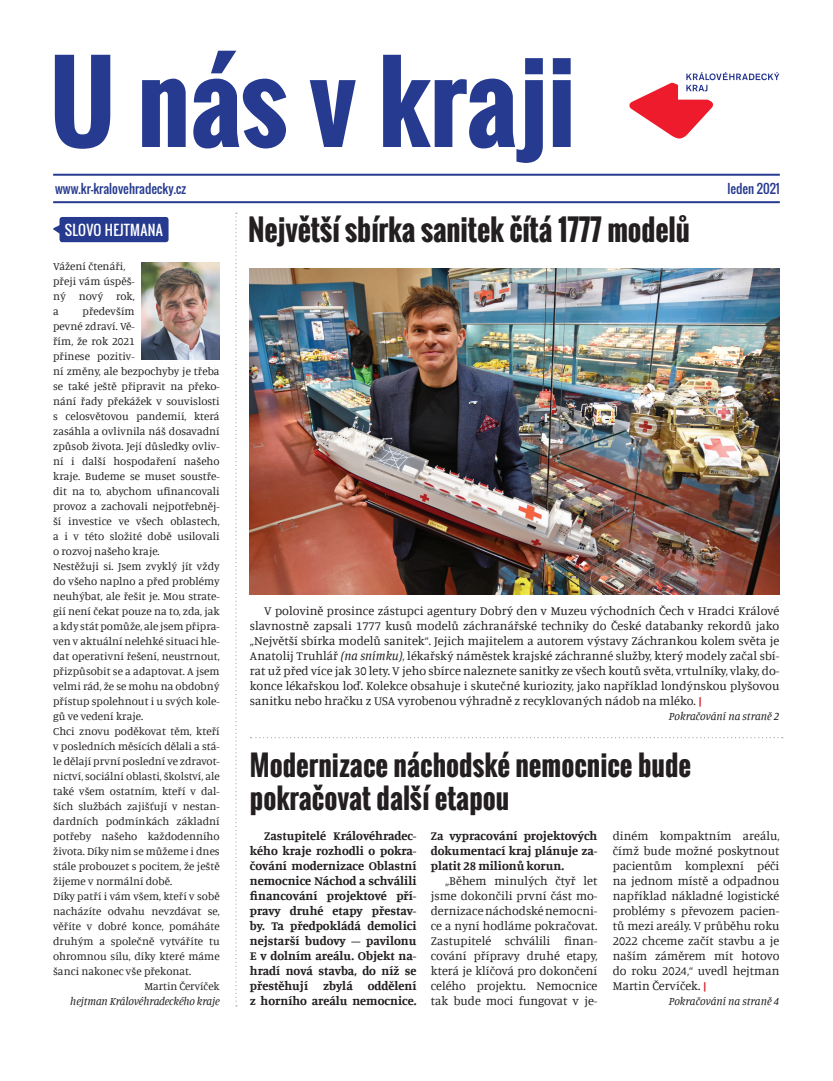
<style>
.page{position:relative;width:833px;height:1081px;background:#fff}
.page>*{position:absolute;margin:0;border:0;box-sizing:border-box;transform-origin:0 0}
.t1{font:700 104.88px "Oswald";color:#263a8f}
.t2{font:700 28.75px "Oswald";letter-spacing:-.005em;color:#231f20}
.t3{font:700 27.5px/33px "Oswald";color:#231f20}
.t4{font:13.75px "Oswald";letter-spacing:.02em;color:#fff}
.t5{font:12.5px/15px "Manuale";color:#231f20;text-align:justify}
.t6{font:700 12.5px/15px "Manuale";color:#231f20;text-align:justify}
.t7{font:12.5px "Oswald";color:#263a8f}
.t8{font:11.25px/15px "Manuale";color:#231f20}
.t9{font:italic 11.25px "Manuale";letter-spacing:-.005em;color:#231f20}
.s1{font-style:italic}
.s2{font-weight:700;font-size:11.25px;color:#d1232a}
</style>
<div class="page">
<svg style="left:629px;top:72px;width:150px;height:67px"></svg>
<hr style="left:53px;top:201px;width:727px;height:2px;background:#263a8f">
<hr style="left:53px;top:174px;width:727px;height:2px;background:#263a8f">
<svg style="left:53px;top:225px;width:6px;height:8px"></svg>
<div style="left:59px;top:217px;width:109px;height:25px;background:#263a8f;border-radius:3px"></div>
<svg style="left:235px;top:212px;width:2px;height:794px"></svg>
<svg style="left:250px;top:737px;width:533px;height:1px"></svg>
<img style="left:142px;top:262px;width:78px;height:98px">
<img style="left:250px;top:268px;width:529px;height:326px">
<h1 class="t1" style="left:50px;top:23px;width:527px">U nás v kraji</h1>
<p class="t7" style="left:55px;top:179px;width:133px">www.kr-kralovehradecky.cz</p>
<p class="t7" style="left:727px;top:179px;width:54px">leden 2021</p>
<h2 class="t2" style="left:248px;top:209px;width:443px">Největší sbírka sanitek čítá 1777 modelů</h2>
<p class="t8" style="left:53px;top:258px;width:83px">Vážení čtenáři, přeji vám úspěš&shy;ný nový rok, a</p>
<p class="t4" style="left:65px;top:219px;width:100px">Slovo hejtmana</p>
<p class="t8" style="left:83px;top:303px;width:54px">především</p>
<p class="t8" style="left:53px;top:318px;width:83px">pevné zdraví. Vě-</p>
<p class="t8" style="left:53px;top:333px;width:83px">řím, že rok 2021</p>
<p class="t8" style="left:53px;top:348px;width:83px">přinese pozitiv-</p>
<p class="t8" style="left:53px;top:363px;width:168px">ní změny, ale bezpochyby je třeba</p>
<p class="t8" style="left:53px;top:378px;width:168px">se také ještě připravit na překo-</p>
<p class="t8" style="left:53px;top:393px;width:168px">nání řady překážek v souvislosti</p>
<p class="t8" style="left:53px;top:408px;width:168px">s celosvětovou pandemií, která</p>
<p class="t8" style="left:53px;top:423px;width:168px">zasáhla a ovlivnila náš dosavadní</p>
<p class="t8" style="left:53px;top:438px;width:168px">způsob života. Její důsledky ovliv-</p>
<p class="t8" style="left:53px;top:453px;width:168px">ní i další hospodaření našeho</p>
<p class="t8" style="left:53px;top:468px;width:168px">kraje. Budeme se muset soustře-</p>
<p class="t8" style="left:53px;top:483px;width:168px">dit na to, abychom ufinancovali</p>
<p class="t8" style="left:53px;top:498px;width:168px">provoz a zachovali nejpotřebněj-</p>
<p class="t8" style="left:53px;top:513px;width:168px">ší investice ve všech oblastech,</p>
<p class="t8" style="left:53px;top:528px;width:168px">a i v této složité době usilovali</p>
<p class="t8" style="left:53px;top:543px;width:108px">o rozvoj našeho kraje.</p>
<p class="t8" style="left:53px;top:558px;width:168px">Nestěžuji si. Jsem zvyklý jít vždy</p>
<p class="t8" style="left:53px;top:573px;width:168px">do všeho naplno a před problémy</p>
<p class="t8" style="left:53px;top:588px;width:168px">neuhýbat, ale řešit je. Mou strate-</p>
<p class="t8" style="left:53px;top:603px;width:168px">gií není čekat pouze na to, zda, jak</p>
<p class="t8" style="left:53px;top:618px;width:168px">a kdy stát pomůže, ale jsem připra-</p>
<p class="t8" style="left:53px;top:633px;width:168px">ven v aktuální nelehké situaci hle-</p>
<p class="t8" style="left:53px;top:648px;width:168px">dat operativní řešení, neustrnout,</p>
<p class="t8" style="left:53px;top:663px;width:168px">přizpůsobit se a adaptovat. A jsem</p>
<p class="t8" style="left:53px;top:678px;width:168px">velmi rád, že se mohu na obdobný</p>
<p class="t8" style="left:53px;top:693px;width:168px">přístup spolehnout i u svých kole-</p>
<p class="t8" style="left:53px;top:708px;width:91px">gů ve vedení kraje.</p>
<p class="t8" style="left:53px;top:723px;width:168px">Chci znovu poděkovat těm, kteří</p>
<p class="t8" style="left:53px;top:738px;width:168px">v posledních měsících dělali a stá-</p>
<p class="t8" style="left:53px;top:753px;width:168px">le dělají první poslední ve zdravot-</p>
<p class="t8" style="left:53px;top:768px;width:168px">nictví, sociální oblasti, školství, ale</p>
<p class="t8" style="left:53px;top:783px;width:168px">také všem ostatním, kteří v dal-</p>
<p class="t8" style="left:53px;top:798px;width:168px">ších službách zajišťují v nestan-</p>
<p class="t8" style="left:53px;top:813px;width:168px">dardních podmínkách základní</p>
<p class="t8" style="left:53px;top:828px;width:168px">potřeby našeho každodenního</p>
<p class="t8" style="left:53px;top:843px;width:168px">života. Díky nim se můžeme i dnes</p>
<p class="t8" style="left:53px;top:858px;width:168px">stále probouzet s pocitem, že ještě</p>
<p class="t8" style="left:53px;top:873px;width:120px">žijeme v normální době.</p>
<p class="t8" style="left:53px;top:888px;width:168px">Díky patří i vám všem, kteří v sobě</p>
<p class="t8" style="left:53px;top:903px;width:168px">nacházíte odvahu nevzdávat se,</p>
<p class="t8" style="left:53px;top:918px;width:168px">věříte v dobré konce, pomáháte</p>
<p class="t8" style="left:53px;top:933px;width:168px">druhým a společně vytváříte tu</p>
<p class="t8" style="left:53px;top:948px;width:168px">ohromnou sílu, díky které máme</p>
<p class="t8" style="left:53px;top:963px;width:140px">šanci nakonec vše překonat.</p>
<p class="t8" style="left:145px;top:978px;width:77px">Martin Červíček</p>
<p class="t9" style="left:70px;top:994px;width:151px">hejtman Královéhradeckého kraje</p>
<p class="t5" style="left:250px;top:603px;width:531px;text-indent:14px">V polovině prosince zástupci agentury Dobrý den v Muzeu východních Čech v Hradci Králové slavnostně zapsali 1777 kusů modelů záchranářské techniky do České databanky rekordů jako „Největší sbírka modelů sanitek“. Jejich majitelem a autorem výstavy Záchrankou kolem světa je Anatolij Truhlář <span class="s1">(na snímku)</span>, lékařský náměstek krajské záchranné služby, který modely začal sbí&shy;rat už před více jak 30 lety. V jeho sbírce naleznete sanitky ze všech koutů světa, vrtulníky, vlaky, do&shy;konce lékařskou loď. Kolekce obsahuje i skutečné kuriozity, jako například londýnskou plyšovou sanitku nebo hračku z USA vyrobenou výhradně z recyklovaných nádob na mléko. <span class="s2">|</span></p>
<p class="t9" style="left:669px;top:709px;width:112px">Pokračování na straně 2</p>
<h3 class="t3" style="left:250px;top:749px;width:443px">Modernizace náchodské nemocnice bude pokračovat další etapou</h3>
<p class="t6" style="left:250px;top:828px;width:168px;text-indent:14px">Zastupitelé Královéhradec&shy;kého kraje rozhodli o pokra&shy;čování modernizace Oblastní nemocnice Náchod a schválili financování projektové pří&shy;pravy druhé etapy přestav&shy;by. Ta předpokládá demolici nejstarší budovy – pavilonu E v dolním areálu. Objekt na&shy;hradí nová stavba, do níž se přestěhují zbylá oddělení z horního areálu nemocnice.</p>
<p class="t6" style="left:431px;top:828px;width:168px">Za vypracování projektových dokumentací kraj plánuje za&shy;platit 28 milionů korun.</p>
<p class="t5" style="left:613px;top:828px;width:168px">diném kompaktním areálu, čímž bude možné poskytnout pacientům komplexní péči na jednom místě a odpadnou například nákladné logistické problémy s převozem pacien&shy;tů mezi areály. V průběhu roku 2022 chceme začít stavbu a je naším záměrem mít hotovo do roku 2024,“ uvedl hejtman Martin Červíček. <span class="s2">|</span></p>
<p class="t9" style="left:668px;top:994px;width:112px">Pokračování na straně 4</p>
<p class="t5" style="left:431px;top:873px;width:168px;text-indent:14px">„Během minulých čtyř let jsme dokončili první část mo&shy;dernizace náchodské nemocni&shy;ce a nyní hodláme pokračovat.<br>Zastupitelé schválili finan&shy;cování přípravy druhé etapy, která je klíčová pro dokončení celého projektu. Nemocnice tak bude moci fungovat v je-</p>
</div>
